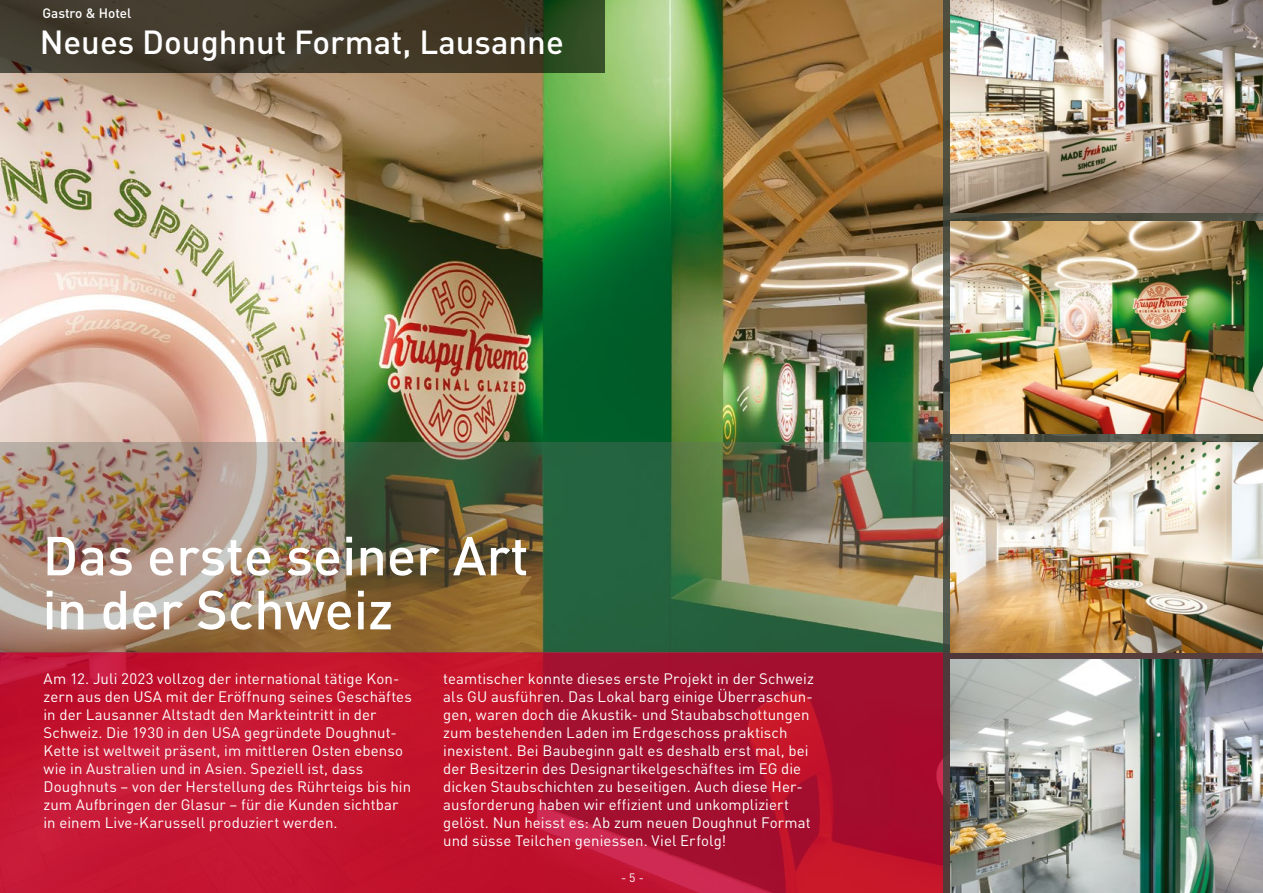
<style>
.page{position:relative;width:1263px;height:893px;background:#fff}
.page>*{position:absolute;margin:0;border:0;box-sizing:border-box;transform-origin:0 0}
.t1{font:500 54px/54px "DINOT";color:#fff}
.t2{font:500 33px "DINOT";color:#fff}
.t3{font:15px/18px "DINOT";letter-spacing:.005em;color:#fff}
.t4{font:500 13.5px "DINOT";color:#fff}
.t5{font:12px "DINOT";color:#fff}
</style>
<div class="page">
<img style="left:0;top:0;width:943px;height:442px">
<svg style="left:0;top:653px;width:943px;height:240px;background:#ba1330"></svg>
<img style="left:0;top:442px;width:943px;height:211px">
<svg style="left:943px;top:0;width:320px;height:893px;background:#565249"></svg>
<svg style="left:0;top:0;width:605px;height:72px;background:#3e3b29"></svg>
<img style="left:951px;top:442px;width:312px;height:211px">
<img style="left:951px;top:660px;width:312px;height:233px">
<img style="left:951px;top:221px;width:312px;height:213px">
<img style="left:951px;top:0;width:312px;height:213px">
<p class="t4" style="left:43px;top:4px;width:90px">Gastro &amp; Hotel</p>
<h2 class="t2" style="left:40px;top:21px;width:526px">Neues Doughnut Format, Lausanne</h2>
<h1 class="t1" style="left:43px;top:528px;width:488px">Das erste seiner Art in der Schweiz</h1>
<p class="t3" style="left:44px;top:669px;width:370px">Am 12. Juli 2023 vollzog der international tätige Kon&shy;zern aus den USA mit der Eröffnung seines Geschäftes in der Lausanner Altstadt den Markteintritt in der Schweiz. Die 1930 in den USA gegründete Doughnut-Kette ist weltweit präsent, im mittleren Osten ebenso wie in Australien und in Asien. Speziell ist, dass Doughnuts – von der Herstellung des Rührteigs bis hin zum Aufbringen der Glasur – für die Kunden sichtbar in einem Live-Karussell produziert werden.</p>
<p class="t3" style="left:443px;top:669px;width:372px">teamtischer konnte dieses erste Projekt in der Schweiz als GU ausführen. Das Lokal barg einige Überraschun&shy;gen, waren doch die Akustik- und Staubabschottungen zum bestehenden Laden im Erdgeschoss praktisch inexistent. Bei Baubeginn galt es deshalb erst mal, bei der Besitzerin des Designartikelgeschäftes im EG die dicken Staubschichten zu beseitigen. Auch diese Her&shy;ausforderung haben wir effizient und unkompliziert gelöst. Nun heisst es: Ab zum neuen Doughnut Format und süsse Teilchen geniessen. Viel Erfolg!</p>
<p class="t5" style="left:621px;top:870px;width:24px">- 5 -</p>
</div>
